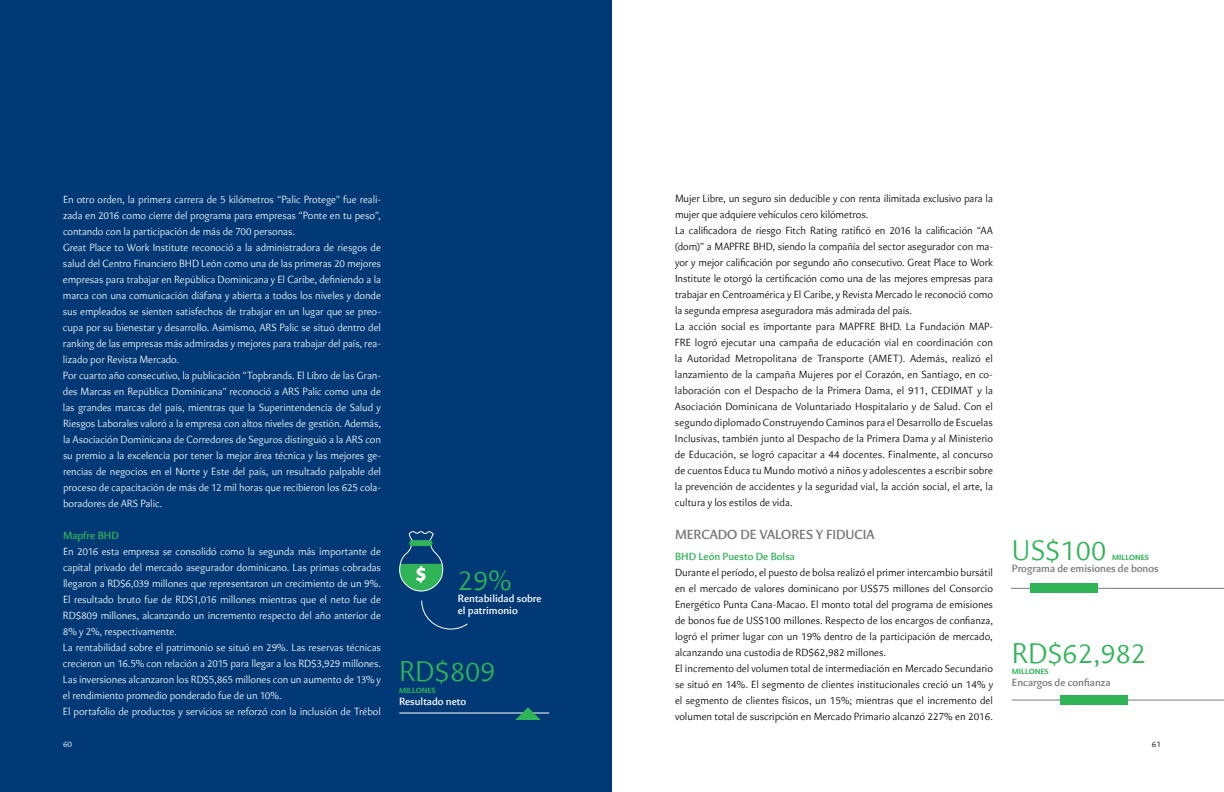
<style>
.page{position:relative;width:1224px;height:792px;background:#fff}
.page>*{position:absolute;margin:0;border:0;box-sizing:border-box;transform-origin:0 0}
.t1{font:300 30px "Eva Pro";color:#2fb457}
.t2{font:600 14px "Eva Pro";letter-spacing:-.005em;color:#77787b}
.t3{font:300 11px/16px "Eva Pro";letter-spacing:-.005em;color:#fff}
.t4{font:300 11px/16px "Eva Pro";color:#000}
.t5{font:600 11px "Eva Pro";color:#77787b}
.t6{font:600 11px/12px "Eva Pro";color:#fff}
.t7{font:300 8.7px "Eva Pro";color:#fff}
.t8{font:300 8.7px "Eva Pro";color:#000}
.t9{font:700 8px "Eva Pro";color:#2fb457}
.s1{font-weight:600;color:#2fb457}
</style>
<div class="page">
<div style="left:0;top:0;width:612px;height:792px;background:#003976"></div>
<hr style="left:399px;top:713px;width:150px;height:1px;background:#fff">
<svg style="left:515px;top:707px;width:26px;height:13px"></svg>
<svg style="left:399px;top:531px;width:45px;height:61px"></svg>
<svg style="left:421px;top:600px;width:47px;height:30px"></svg>
<hr style="left:1011px;top:588px;width:213px;height:1px;background:#77787b">
<div style="left:1030px;top:583px;width:67px;height:10px;background:#2fb457"></div>
<hr style="left:1012px;top:700px;width:212px;height:1px;background:#77787b">
<div style="left:1061px;top:695px;width:67px;height:10px;background:#2fb457"></div>
<p class="t3" style="left:63px;top:191px;width:320px">En otro orden, la primera carrera de 5 kilómetros “Palic Protege” fue reali&shy;zada en 2016 como cierre del programa para empresas “Ponte en tu peso”, contando con la participación de más de 700 personas.<br>Great Place to Work I nstitute reconoció a la administradora de riesgos de salud del Centro Financiero BHD León como una de las primeras 20 mejores empresas para trabajar en República Dominicana y El Caribe, definiendo a la marca con una comunicación diáfana y abierta a todos los niveles y donde sus empleados se sienten satisfechos de trabajar en un lugar que se preo&shy;cupa por su bienestar y desarrollo. Asimismo, ARS</p>
<p class="t3" style="left:63px;top:319px;width:320px;text-indent:216px">Palic se situó dentro del ranking de las empresas más admiradas y mejores para trabajar del país, rea&shy;lizado por Revista Mercado.<br>Por cuarto año consecutivo, la publicación “Topbrands. El Libro de las Gran&shy;des Marcas en República Dominicana” reconoció a ARS</p>
<p class="t3" style="left:63px;top:383px;width:320px;text-align:justify;text-indent:240px">Palic como una de las grandes marcas del país, mientras que la Superintendencia de Salud y Riesgos Laborales valoró a la empresa con altos niveles de gestión. Además, la Asociación Dominicana de Corredores de Seguros distinguió a la ARS</p>
<p class="t3" style="left:63px;top:431px;width:320px;text-align:justify;text-indent:302px">con su premio a la excelencia por tener la mejor área técnica y las mejores ge&shy;rencias de negocios en el Norte y Este del país, un resultado palpable del proceso de capacitación de más de 12 mil horas que recibieron los 625 cola&shy;boradores de ARS</p>
<p class="t3" style="left:140px;top:495px;width:23px">Palic.</p>
<p class="t3" style="left:63px;top:527px;width:320px"><span class="s1">Mapfre BHD<br></span>En 2016 esta empresa se consolidó como la segunda más importante de capital privado del mercado asegurador dominicano. Las primas cobradas llegaron a RD$6,039 millones que representaron un crecimiento de un 9%.<br>El resultado bruto fue de RD$1,016 millones mientras que el neto fue de RD$809 millones, alcanzando un incremento respecto del año anterior de 8% y 2%, respectivamente.<br>La rentabilidad sobre el patrimonio se situó en 29%. Las reservas técnicas crecieron un 16.5% con relación a 2015 para llegar a los RD$3,929 millones.<br>Las inversiones alcanzaron los RD$5,865 millones con un aumento de 13% y el rendimiento promedio ponderado fue de un 10%.<br>El portafolio de productos y servicios se reforzó con la inclusión de Trébol</p>
<p class="t1" style="left:458px;top:562px;width:55px">29%</p>
<p class="t6" style="left:458px;top:592px;width:85px">Rentabilidad sobre el patrimonio</p>
<p class="t1" style="left:399px;top:653px;width:98px">RD$809</p>
<p class="t9" style="left:399px;top:685px;width:38px">MILLONES</p>
<p class="t6" style="left:399px;top:695px;width:69px">Resultado neto</p>
<p class="t4" style="left:675px;top:191px;width:319px">Mujer Libre, un seguro sin deducible y con renta ilimitada exclusivo para la mujer que adquiere vehículos cero kilómetros.<br>La calificadora de riesgo Fitch Rating ratificó en 2016 la calificación “AA (dom)” a MAPFRE</p>
<p class="t4" style="left:675px;top:239px;width:320px;text-indent:78px">BHD, siendo la compañía del sector asegurador con ma&shy;yor y mejor calificación por segundo año consecutivo. Great Place to Work Institute le otorgó la certificación como una de las mejores empresas para trabajar en Centroamérica y El Caribe, y Revista Mercado le reconoció como la segunda empresa aseguradora más admirada del país.<br>La acción social es importante para MAPFRE</p>
<p class="t4" style="left:880px;top:319px;width:115px">BHD. La Fundación MAP-</p>
<p class="t4" style="left:675px;top:335px;width:320px;text-align:justify;text-indent:20px">logró ejecutar una campaña de educación vial en coordinación con la Autoridad Metropolitana de Transporte (AMET). Además, realizó el lanzamiento de la campaña Mujeres por el Corazón, en Santiago, en co&shy;laboración con el Despacho de la Primera Dama, el 911, CEDI</p>
<p class="t4" style="left:675px;top:335px;width:6px">FRE</p>
<p class="t4" style="left:675px;top:383px;width:320px;text-align:justify;text-indent:278px">MAT y la Asociación Dominicana de Voluntariado Hospitalario y de Salud. Con el segundo diplomado Construyendo Caminos para el Desarrollo de Escuelas I nclusivas, también junto al Despacho de la Primera Dama y al Ministerio de Educación, se logró capacitar a 44 docentes. Finalmente, al concurso de cuentos Educa tu Mundo motivó a niños y adolescentes a escribir sobre la prevención de accidentes y la seguridad vial, la acción social, el arte, la cultura y los estilos de vida.</p>
<p class="t2" style="left:675px;top:526px;width:37px">MERCADO</p>
<p class="t2" style="left:740px;top:526px;width:122px">DE VALORES YFIDUCIA</p>
<p class="t4" style="left:675px;top:548px;width:320px"><span class="s1">Bhd León Puesto De Bolsa<br></span>Durante el período, el puesto de bolsa realizó el primer intercambio bursátil en el mercado de valores dominicano por US$75 millones del Consorcio Energético Punta Cana-Macao. El monto total del programa de emisiones de bonos fue de US$100 millones. Respecto de los encargos de confianza, logró el primer lugar con un 19% dentro de la participación de mercado, alcanzando una custodia de RD$62,982 millones.<br>El incremento del volumen total de intermediación en Mercado Secundario se situó en 14%. El segmento de clientes institucionales creció un 14% y el segmento de clientes físicos, un 15%; mientras que el incremento del volumen total de suscripción en Mercado Primario alcanzó 227% en 2016.</p>
<p class="t1" style="left:1012px;top:532px;width:96px">US$100</p>
<p class="t9" style="left:1112px;top:553px;width:38px">MILLONES</p>
<p class="t5" style="left:1012px;top:562px;width:148px">Programa de emisiones de bonos</p>
<p class="t1" style="left:1012px;top:635px;width:136px">RD$62,982</p>
<p class="t9" style="left:1012px;top:666px;width:38px">MILLONES</p>
<p class="t5" style="left:1012px;top:676px;width:100px">Encargos de confianza</p>
<p class="t7" style="left:63px;top:739px;width:11px">60</p>
<p class="t8" style="left:1152px;top:739px;width:11px">61</p>
</div>
